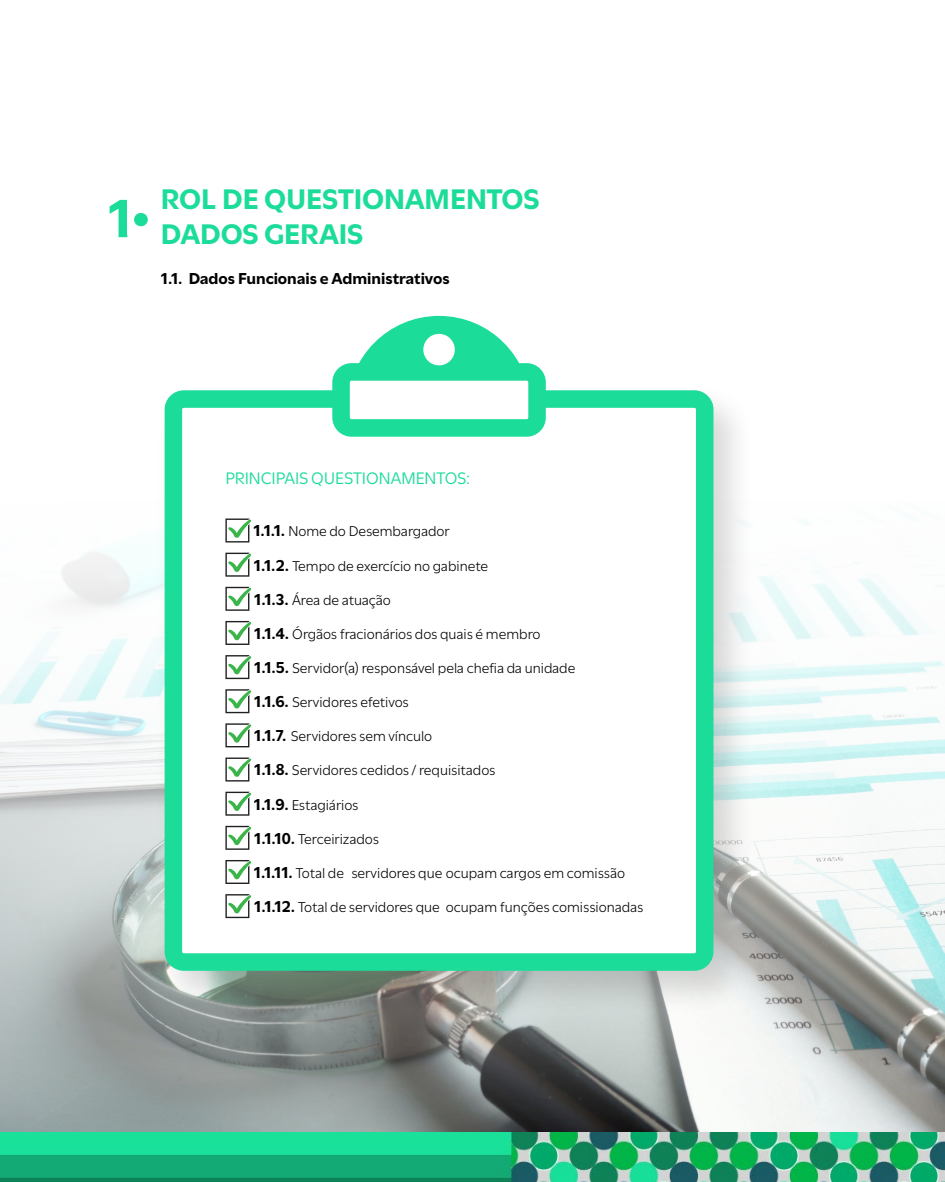
<style>
.page{position:relative;width:945px;height:1182px;background:#fff}
.page>*{position:absolute;margin:0;border:0;box-sizing:border-box;transform-origin:0 0}
.t1{font:700 56.52px "Utile";color:#1cdc99}
.t2{font:700 29.75px/35.7px "Utile";letter-spacing:-.005em;color:#1cdc99}
.t3{font:17.5px "Utile";letter-spacing:-.005em;color:#1cdc99}
.t4{font:700 16.62px "Utile";letter-spacing:-.005em;color:#000}
.t5{font:14.88px "Utile";color:#000}
.s1{font-weight:700;font-size:16.62px}
</style>
<div class="page">
<img style="left:0;top:552px;width:945px;height:629px">
<div style="left:348px;top:316px;width:183px;height:183px;background:#1cdc99;border-radius:50%"></div>
<div style="left:154px;top:382px;width:602px;height:634px;background:#000;opacity:.16"></div>
<div style="left:173px;top:399px;width:532px;height:562px;background:#fff;border-radius:10px"></div>
<div style="left:165px;top:390px;width:548px;height:580px;border:18px solid #1cdc99;border-radius:10px"></div>
<div style="left:341px;top:372px;width:196px;height:56px;background:#fff;border-radius:10px"></div>
<div style="left:332px;top:363px;width:214px;height:73px;border:18px solid #1cdc99;border-radius:10px"></div>
<svg style="left:225px;top:518px;width:26px;height:24px"></svg>
<svg style="left:225px;top:552px;width:26px;height:24px"></svg>
<svg style="left:225px;top:586px;width:26px;height:24px"></svg>
<svg style="left:225px;top:621px;width:26px;height:24px"></svg>
<svg style="left:225px;top:655px;width:26px;height:24px"></svg>
<svg style="left:225px;top:689px;width:26px;height:24px"></svg>
<svg style="left:225px;top:723px;width:26px;height:24px"></svg>
<svg style="left:225px;top:757px;width:26px;height:24px"></svg>
<svg style="left:225px;top:791px;width:26px;height:24px"></svg>
<svg style="left:225px;top:825px;width:26px;height:24px"></svg>
<svg style="left:225px;top:860px;width:26px;height:23px"></svg>
<svg style="left:225px;top:894px;width:26px;height:24px"></svg>
<div style="left:423px;top:334px;width:32px;height:31px;background:#fff;border-radius:50%"></div>
<h1 class="t1" style="left:108px;top:173px;width:44px">1•</h1>
<h2 class="t2" style="left:161px;top:178px;width:380px">ROL DE QUESTIONAMENTOS<br>DADOS GERAIS</h2>
<p class="t4" style="left:161px;top:265px;width:290px">1.1. Dados Funcionais e Administrativos</p>
<p class="t3" style="left:225px;top:464px;width:246px">PRINCIPAIS QUESTIONAMENTOS:</p>
<p class="t5" style="left:254px;top:519px;width:198px"><span class="s1">1.1.1.</span> Nome do Desembargador</p>
<p class="t5" style="left:254px;top:554px;width:236px"><span class="s1">1.1.2.</span> Tempo de exercício no gabinete</p>
<p class="t5" style="left:254px;top:588px;width:138px"><span class="s1">1.1.3.</span> Área de atuação</p>
<p class="t5" style="left:254px;top:622px;width:288px"><span class="s1">1.1.4.</span> Órgãos fracionários dos quais é membro</p>
<p class="t5" style="left:254px;top:656px;width:323px"><span class="s1">1.1.5.</span> Servidor(a) responsável pela chefia da unidade</p>
<p class="t5" style="left:254px;top:690px;width:156px"><span class="s1">1.1.6.</span> Servidores efetivos</p>
<p class="t5" style="left:254px;top:724px;width:180px"><span class="s1">1.1.7.</span> Servidores sem vínculo</p>
<p class="t5" style="left:254px;top:758px;width:243px"><span class="s1">1.1.8.</span> Servidores cedidos / requisitados</p>
<p class="t5" style="left:254px;top:792px;width:106px"><span class="s1">1.1.9.</span> Estagiários</p>
<p class="t5" style="left:254px;top:827px;width:126px"><span class="s1">1.1.10.</span> Terceirizados</p>
<p class="t5" style="left:254px;top:861px;width:373px"><span class="s1">1.1.11.</span> Total de servidores que ocupam cargos em comissão</p>
<p class="t5" style="left:254px;top:895px;width:390px"><span class="s1">1.1.12.</span> Total de servidores que ocupam funções comissionadas</p>
</div>
